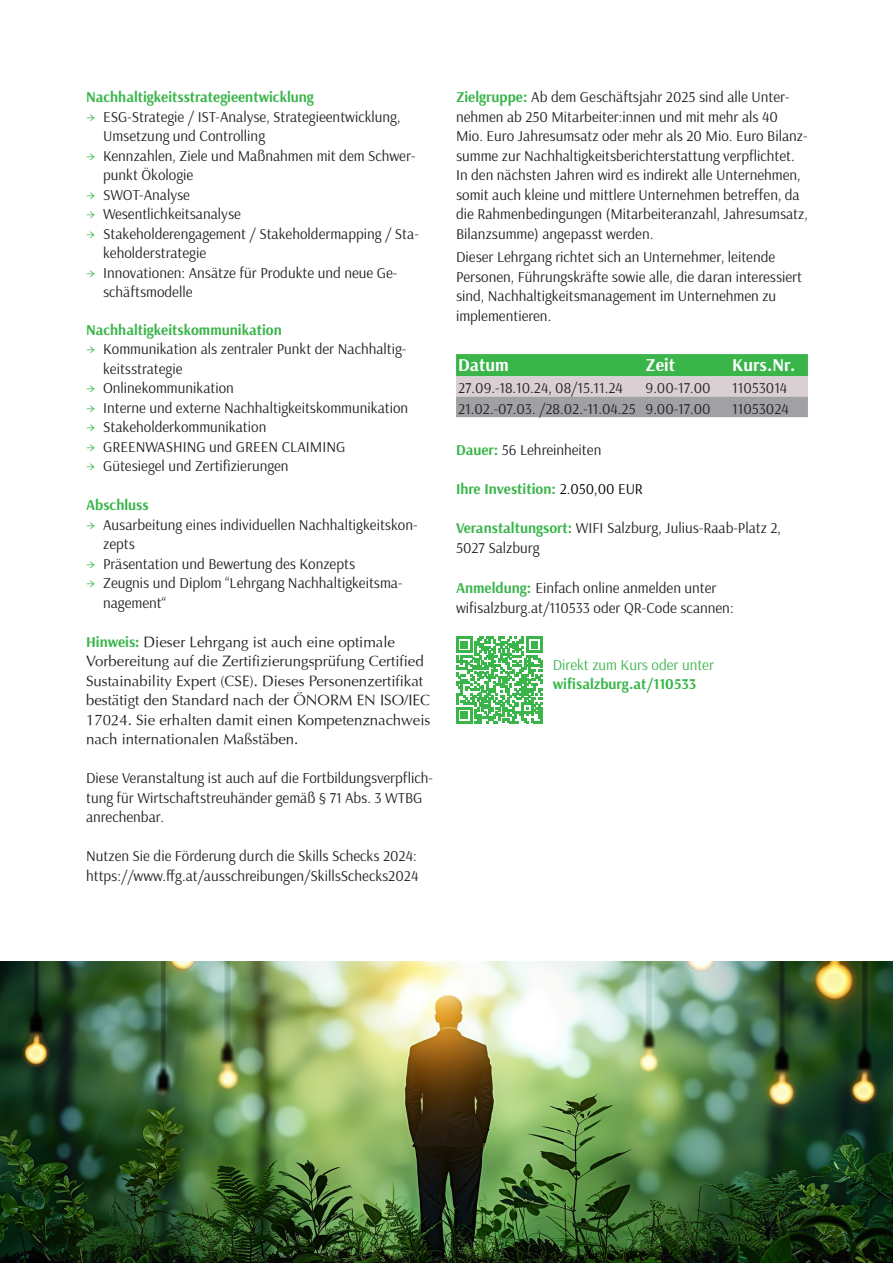
<style>
.page{position:relative;width:893px;height:1263px;background:#fff}
.page>*{position:absolute;margin:0;border:0;box-sizing:border-box;transform-origin:0 0}
.t1{font:700 18px "Arsenal";color:#fff}
.Grüne_Überschrit{font:15px/19.5px "Arsenal";color:#231f20}
.Grüne_Überschrit-2{font:15px/19.5px "Optima";color:#231f20}
.Grüne_Überschrit-3{font:700 15px "Arsenal";color:#3ab54a}
.Überschrift_grün{font:15px/19.5px "Arsenal";color:#231f20}
.Überschrift_grün-2{font:15px/19.5px "Arsenal";color:#3ab54a}
.s1{color:#3ab54a}
.s2{font-family:"Arsenal";font-weight:700;color:#3ab54a}
.s3{font-weight:700;color:#3ab54a}
.s4{font-weight:400;color:#000}
.s5{font-weight:700}
</style>
<div class="page">
<svg style="left:456px;top:637px;width:87px;height:86px"></svg>
<hr style="left:540px;top:707px;width:3px;height:16px;background:#3ab54a">
<svg style="left:456px;top:354px;width:352px;height:63px;background:#8fb794"></svg>
<img style="left:0;top:961px;width:893px;height:302px">
<p class="Grüne_Überschrit-3" style="left:86px;top:87px;width:229px">Nachhaltigkeitsstrategieentwicklung</p>
<p class="Grüne_Überschrit" style="left:103px;top:106px;width:299px;text-indent:-17px"><span class="s1">→</span> ESG-Strategie / IST-Analyse, Strategieentwicklung,<br>Umsetzung und Controlling</p>
<p class="Grüne_Überschrit" style="left:103px;top:145px;width:314px;text-indent:-17px"><span class="s1">→</span> Kennzahlen, Ziele und Maßnahmen mit dem Schwer&shy;punkt Ökologie</p>
<p class="Grüne_Überschrit" style="left:86px;top:184px;width:106px"><span class="s1">→</span> SWOT-Analyse</p>
<p class="Grüne_Überschrit" style="left:86px;top:204px;width:156px"><span class="s1">→</span> Wesentlichkeitsanalyse</p>
<p class="Grüne_Überschrit" style="left:103px;top:223px;width:317px;text-indent:-17px"><span class="s1">→</span> Stakeholderengagement / Stakeholdermapping / Sta&shy;keholderstrategie</p>
<p class="Grüne_Überschrit" style="left:103px;top:262px;width:296px;text-indent:-17px"><span class="s1">→</span> Innovationen: Ansätze für Produkte und neue Ge&shy;schäftsmodelle</p>
<p class="Grüne_Überschrit-3" style="left:86px;top:319px;width:197px">Nachhaltigkeitskommunikation</p>
<p class="Grüne_Überschrit" style="left:103px;top:339px;width:305px;text-indent:-17px"><span class="s1">→</span> Kommunikation als zentraler Punkt der Nachhaltig&shy;keitsstrategie</p>
<p class="Grüne_Überschrit" style="left:86px;top:378px;width:149px"><span class="s1">→</span> Onlinekommunikation</p>
<p class="Grüne_Überschrit" style="left:86px;top:397px;width:324px"><span class="s1">→</span> Interne und externe Nachhaltigkeitskommunikation</p>
<p class="Grüne_Überschrit" style="left:86px;top:417px;width:182px"><span class="s1">→</span> Stakeholderkommunikation</p>
<p class="Grüne_Überschrit" style="left:86px;top:436px;width:261px"><span class="s1">→</span> GREENWASHING und GREEN CLAIMING</p>
<p class="Grüne_Überschrit" style="left:86px;top:456px;width:204px"><span class="s1">→</span> Gütesiegel und Zertifizierungen</p>
<p class="Grüne_Überschrit-3" style="left:86px;top:495px;width:64px">Abschluss</p>
<p class="Grüne_Überschrit" style="left:103px;top:514px;width:316px;text-indent:-17px"><span class="s1">→</span> Ausarbeitung eines individuellen Nachhaltigkeitskon&shy;zepts</p>
<p class="Grüne_Überschrit" style="left:86px;top:553px;width:271px"><span class="s1">→</span> Präsentation und Bewertung des Konzepts</p>
<p class="Grüne_Überschrit" style="left:103px;top:573px;width:301px;text-indent:-17px"><span class="s1">→</span> Zeugnis und Diplom “Lehrgang Nachhaltigkeitsma&shy;nagement“</p>
<p class="Grüne_Überschrit-2" style="left:86px;top:632px;width:346px"><span class="s2">Hinweis</span><span class="s3">:</span> Dieser Lehrgang ist auch eine optimale Vorbereitung auf die Zertifizierungsprüfung Certified Sustainability Expert (CSE). Dieses Personenzertifikat bestätigt den Standard nach der ÖNORM EN ISO/IEC 17024. Sie erhalten damit einen Kompetenznachweis nach internationalen Maßstäben.</p>
<p class="Grüne_Überschrit" style="left:86px;top:768px;width:348px">Diese Veranstaltung ist auch auf die Fortbildungsverpflich&shy;tung für Wirtschaftstreuhänder gemäß § 71 Abs. 3 WTBG anrechenbar.</p>
<p class="Grüne_Überschrit" style="left:86px;top:846px;width:332px">Nutzen Sie die Förderung durch die Skills Schecks 2024:</p>
<p class="Grüne_Überschrit" style="left:86px;top:865px;width:334px">https://www.ffg.at/ausschreibungen/SkillsSchecks2024</p>
<p class="Grüne_Überschrit" style="left:456px;top:87px;width:353px"><span class="s3">Zielgruppe:</span> Ab dem Geschäftsjahr 2025 sind alle Unter&shy;nehmen ab 250 Mitarbeiter:innen und mit mehr als 40<br>Mio. Euro Jahresumsatz oder mehr als 20 Mio. Euro Bilanz&shy;summe zur Nachhaltigkeitsberichterstattung verpflichtet.</p>
<p class="Grüne_Überschrit" style="left:456px;top:165px;width:353px">In den nächsten Jahren wird es indirekt alle Unternehmen, somit auch kleine und mittlere Unternehmen betreffen, da die Rahmenbedingungen (Mitarbeiteranzahl, Jahresumsatz, Bilanzsumme) angepasst werden.</p>
<p class="Grüne_Überschrit" style="left:456px;top:247px;width:348px">Dieser Lehrgang richtet sich an Unternehmer, leitende Personen, Führungskräfte sowie alle, die daran interessiert sind, Nachhaltigkeitsmanagement im Unternehmen zu implementieren.</p>
<p class="t1" style="left:458px;top:352px;width:52px">Datum</p>
<p class="t1" style="left:646px;top:352px;width:31px">Zeit</p>
<p class="t1" style="left:732px;top:352px;width:65px">Kurs.Nr.</p>
<p class="Grüne_Überschrit" style="left:458px;top:378px;width:166px">27.09.-18.10.24, 08/15.11.24</p>
<p class="Grüne_Überschrit" style="left:646px;top:378px;width:67px">9.00-17.00</p>
<p class="Grüne_Überschrit" style="left:732px;top:378px;width:56px">11053014</p>
<p class="Grüne_Überschrit" style="left:458px;top:399px;width:179px">21.02.-07.03. /28.02.-11.04.25</p>
<p class="Grüne_Überschrit" style="left:646px;top:399px;width:67px">9.00-17.00</p>
<p class="Grüne_Überschrit" style="left:732px;top:399px;width:58px">11053024</p>
<p class="Grüne_Überschrit" style="left:456px;top:440px;width:147px"><span class="s3">Dauer:</span> 56 Lehreinheiten</p>
<p class="Grüne_Überschrit-3" style="left:456px;top:479px;width:189px">Ihre Investition: <span class="s4">2.050,00 EUR</span></p>
<p class="Grüne_Überschrit" style="left:456px;top:518px;width:326px"><span class="s3">Veranstaltungsort:</span> WIFI Salzburg, Julius-Raab-Platz 2,<br>5027 Salzburg</p>
<p class="Überschrift_grün" style="left:456px;top:578px;width:279px"><span class="s3">Anmeldung:</span> Einfach online anmelden unter wifisalzburg.at/110533 oder QR-Code scannen:</p>
<p class="Überschrift_grün-2" style="left:553px;top:655px;width:163px">Direkt zum Kurs oder unter <span class="s5">wifisalzburg.at/110533</span></p>
</div>
